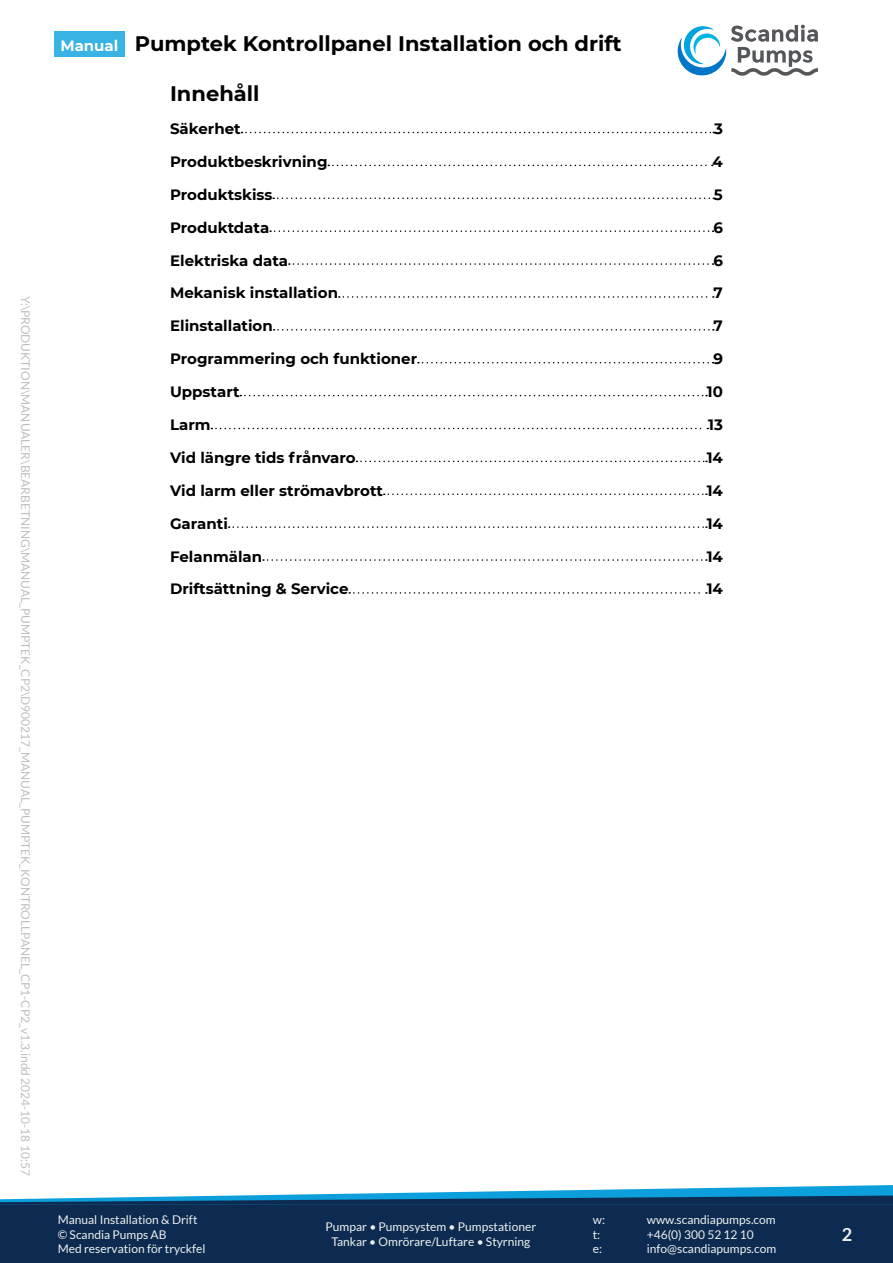
<style>
.page{position:relative;width:893px;height:1263px;background:#fff}
.page>*{position:absolute;margin:0;border:0;box-sizing:border-box;transform-origin:0 0}
.t1{font:700 21px "Montserrat";color:#000}
.t2{font:700 18px "Lato";color:#edf0ef}
.t3{font:700 15px "Montserrat";color:#000}
.t4{font:12px/14.4px "Lato";color:#edf0ef}
.t5{font:12px "Lato";color:#c0bebe}
.s1{font-size:15px;color:#fff}
</style>
<div class="page">
<svg style="left:677px;top:25px;width:141px;height:51px"></svg>
<div style="left:0;top:1203px;width:893px;height:60px;background:#0d2b51"></div>
<svg style="left:0;top:1185px;width:893px;height:20px"></svg>
<div style="left:54px;top:32px;width:71px;height:25px;background:#38b3e4"></div>
<svg style="left:242px;top:132px;width:472px;height:1px"></svg>
<svg style="left:328px;top:165px;width:385px;height:1px"></svg>
<svg style="left:273px;top:198px;width:441px;height:1px"></svg>
<svg style="left:270px;top:230px;width:444px;height:2px"></svg>
<svg style="left:289px;top:263px;width:425px;height:2px"></svg>
<svg style="left:339px;top:296px;width:375px;height:2px"></svg>
<svg style="left:274px;top:329px;width:440px;height:2px"></svg>
<svg style="left:418px;top:362px;width:296px;height:1px"></svg>
<svg style="left:240px;top:395px;width:467px;height:1px"></svg>
<svg style="left:211px;top:428px;width:497px;height:1px"></svg>
<svg style="left:356px;top:461px;width:351px;height:1px"></svg>
<svg style="left:384px;top:493px;width:323px;height:2px"></svg>
<svg style="left:229px;top:526px;width:478px;height:2px"></svg>
<svg style="left:263px;top:559px;width:444px;height:2px"></svg>
<svg style="left:349px;top:592px;width:358px;height:2px"></svg>
<p class="t5" style="left:32px;top:296px;width:881px;rotate:90deg">Y:\PRODUKTION\MANUALER\BEARBETNING\MANUAL_PUMPTEK_CP2\D900217_MANUAL_PUMPTEK_KONTROLLPANEL_CP1-CP2_v1.3.indd 2024-10-18 10:57</p>
<h1 class="t1" style="left:60px;top:29px;width:563px"><span class="s1">Manual</span> Pumptek Kontrollpanel Installation och drift</h1>
<p class="t1" style="left:170px;top:79px;width:91px">Innehåll</p>
<p class="t3" style="left:170px;top:118px;width:72px">Säkerhet</p>
<p class="t3" style="left:714px;top:118px;width:10px">3</p>
<p class="t3" style="left:170px;top:151px;width:159px">Produktbeskrivning</p>
<p class="t3" style="left:712px;top:151px;width:12px">4</p>
<p class="t3" style="left:170px;top:184px;width:104px">Produktskiss</p>
<p class="t3" style="left:714px;top:184px;width:10px">5</p>
<p class="t3" style="left:170px;top:217px;width:101px">Produktdata</p>
<p class="t3" style="left:713px;top:217px;width:11px">6</p>
<p class="t3" style="left:170px;top:249px;width:120px">Elektriska data</p>
<p class="t3" style="left:713px;top:249px;width:11px">6</p>
<p class="t3" style="left:170px;top:282px;width:169px">Mekanisk installation</p>
<p class="t3" style="left:714px;top:282px;width:11px">7</p>
<p class="t3" style="left:170px;top:315px;width:104px">Elinstallation</p>
<p class="t3" style="left:714px;top:315px;width:11px">7</p>
<p class="t3" style="left:170px;top:348px;width:249px">Programmering och funktioner</p>
<p class="t3" style="left:713px;top:348px;width:11px">9</p>
<p class="t3" style="left:170px;top:381px;width:71px">Uppstart</p>
<p class="t3" style="left:707px;top:381px;width:18px">10</p>
<p class="t3" style="left:170px;top:414px;width:42px">Larm</p>
<p class="t3" style="left:708px;top:414px;width:16px">13</p>
<p class="t3" style="left:170px;top:447px;width:187px">Vid längre tids frånvaro</p>
<p class="t3" style="left:707px;top:447px;width:18px">14</p>
<p class="t3" style="left:170px;top:480px;width:214px">Vid larm eller strömavbrott</p>
<p class="t3" style="left:707px;top:480px;width:18px">14</p>
<p class="t3" style="left:170px;top:512px;width:59px">Garanti</p>
<p class="t3" style="left:707px;top:512px;width:18px">14</p>
<p class="t3" style="left:170px;top:545px;width:94px">Felanmälan</p>
<p class="t3" style="left:707px;top:545px;width:18px">14</p>
<p class="t3" style="left:170px;top:578px;width:180px">Driftsättning &amp; Service</p>
<p class="t3" style="left:707px;top:578px;width:18px">14</p>
<p class="t4" style="left:58px;top:1213px;width:149px">Manual Installation &amp; Drift © Scandia Pumps AB<br>Med reservation för tryckfel</p>
<p class="t4" style="left:326px;top:1220px;width:212px;text-align:center">Pumpar • Pumpsystem • Pumpstationer<br>Tankar • Omrörare/Luftare • Styrning</p>
<p class="t4" style="left:593px;top:1213px;width:14px">w:</p>
<p class="t4" style="left:647px;top:1213px;width:130px">www.scandiapumps.com</p>
<p class="t4" style="left:593px;top:1227px;width:9px">t:</p>
<p class="t4" style="left:647px;top:1227px;width:108px">+46(0) 300 52 12 10</p>
<p class="t4" style="left:593px;top:1241px;width:11px">e:</p>
<p class="t4" style="left:647px;top:1241px;width:131px">info@scandiapumps.com</p>
<p class="t2" style="left:842px;top:1224px;width:12px">2</p>
</div>
